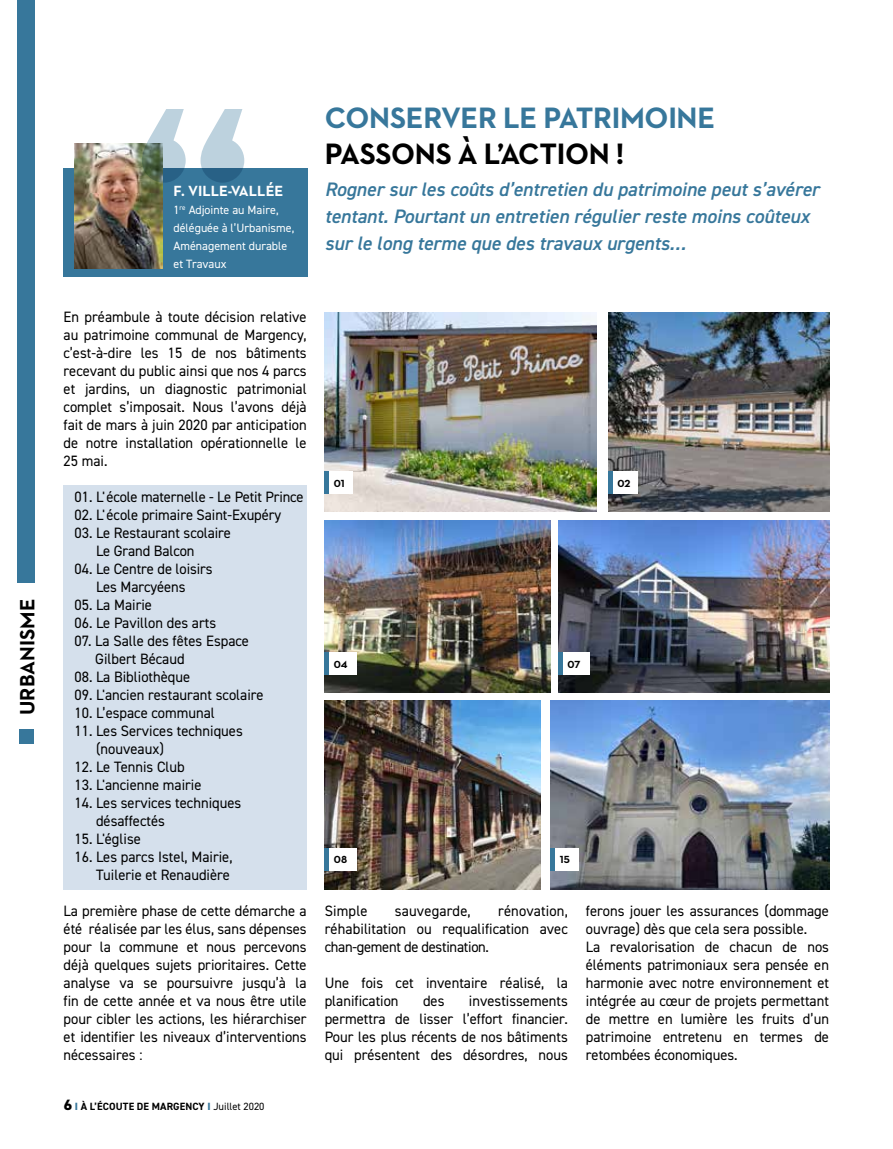
<style>
.page{position:relative;width:893px;height:1149px;background:#fff}
.page>*{position:absolute;margin:0;border:0;box-sizing:border-box;transform-origin:0 0}
.t1{font:700 30px "Neutraface 2 Text";letter-spacing:-.01em;color:#37779b}
.t2{font:700 30px "Neutraface 2 Text";letter-spacing:-.01em;color:#000}
.t3{font:700 21px "Neutraface 2 Text";color:#000}
.t4{font:italic 600 19.5px/27px "DIN2014";color:#37779b}
.t5{font:15px/18px "DIN2014";color:#000}
.t6{font:700 15px "Neutraface 2 Text";color:#fff}
.t7{font:12px/18px "DIN2014";color:#fff}
.t8{font:700 10.5px "DIN2014";letter-spacing:.01em;color:#000}
.t9{font:700 10.5px "Neutraface 2 Text";letter-spacing:-.01em;color:#000}
.s1{font-weight:800;font-size:15px}
.s2{font-weight:800;color:#37779b}
.s3{font-weight:400}
</style>
<div class="page">
<div style="left:18px;top:0;width:17px;height:582px;background:#37779b"></div>
<div style="left:19px;top:729px;width:15px;height:14px;background:#37779b"></div>
<div style="left:64px;top:485px;width:243px;height:404px;background:#d5e0ec"></div>
<div style="left:64px;top:168px;width:244px;height:109px;background:#37779b"></div>
<img style="left:74px;top:143px;width:88px;height:126px">
<svg style="left:142px;top:109px;width:102px;height:74px"></svg>
<img style="left:325px;top:313px;width:271px;height:199px">
<img style="left:608px;top:313px;width:221px;height:199px">
<img style="left:325px;top:520px;width:226px;height:172px">
<img style="left:325px;top:700px;width:215px;height:189px">
<img style="left:551px;top:700px;width:278px;height:189px">
<div style="left:327px;top:471px;width:25px;height:23px;background:#fff"></div>
<hr style="left:325px;top:471px;width:4px;height:23px;background:#37779b">
<div style="left:553px;top:847px;width:25px;height:23px;background:#fff"></div>
<hr style="left:551px;top:847px;width:4px;height:23px;background:#37779b">
<div style="left:610px;top:471px;width:28px;height:23px;background:#fff"></div>
<hr style="left:608px;top:471px;width:4px;height:23px;background:#37779b">
<div style="left:327px;top:847px;width:30px;height:23px;background:#fff"></div>
<hr style="left:325px;top:847px;width:4px;height:23px;background:#37779b">
<img style="left:558px;top:520px;width:271px;height:172px">
<div style="left:327px;top:652px;width:30px;height:22px;background:#fff"></div>
<hr style="left:325px;top:652px;width:4px;height:22px;background:#37779b">
<div style="left:560px;top:652px;width:30px;height:22px;background:#fff"></div>
<hr style="left:558px;top:652px;width:4px;height:22px;background:#37779b">
<h2 class="t3" style="left:14px;top:714px;width:117px;rotate:-90deg">URBANISME</h2>
<p class="t6" style="left:173px;top:181px;width:111px">F. VILLE-VALLÉE</p>
<p class="t7" style="left:173px;top:200px;width:122px">1<sup>re</sup> Adjointe au Maire, déléguée à l’Urbanisme,<br>Aménagement durable et Travaux</p>
<h1 class="t1" style="left:325px;top:99px;width:392px">CONSERVER LE PATRIMOINE</h1>
<h1 class="t2" style="left:325px;top:135px;width:301px">PASSONS À L’ACTION !</h1>
<h3 class="t4" style="left:325px;top:175px;width:496px">Rogner sur les coûts d’entretien du patrimoine peut s’avérer tentant. Pourtant un entretien régulier reste moins coûteux sur le long terme que des travaux urgents…</h3>
<p class="t5" style="left:64px;top:307px;width:245px;text-align:justify">En préambule à toute décision relative au patrimoine communal de Margency, c’est-à-dire les 15 de nos bâtiments recevant du public ainsi que nos 4 parcs et jardins, un diagnostic patrimonial complet s’imposait. Nous l’avons déjà fait de mars à juin 2020 par anticipation de notre installation opérationnelle le 25 mai.</p>
<p class="t5" style="left:74px;top:487px;width:231px">01. L'école maternelle - Le Petit Prince</p>
<p class="t5" style="left:74px;top:505px;width:208px">02. L'école primaire Saint-Exupéry</p>
<p class="t5" style="left:96px;top:523px;width:137px;text-indent:-22px">03. Le Restaurant scolaire<br>Le Grand Balcon</p>
<p class="t5" style="left:74px;top:559px;width:140px;text-align:center">04. Le Centre de loisirs<br>Les Marcyéens</p>
<p class="t5" style="left:74px;top:595px;width:79px">05. La Mairie</p>
<p class="t5" style="left:74px;top:613px;width:143px">06. Le Pavillon des arts</p>
<p class="t5" style="left:95px;top:631px;width:155px;text-indent:-21px">07. La Salle des fêtes Espace<br>Gilbert Bécaud</p>
<p class="t5" style="left:74px;top:667px;width:117px">08. La Bibliothèque</p>
<p class="t5" style="left:74px;top:685px;width:191px">09. L'ancien restaurant scolaire</p>
<p class="t5" style="left:74px;top:703px;width:142px">10. L’espace communal</p>
<p class="t5" style="left:96px;top:721px;width:148px;text-indent:-22px">11. Les Services techniques (nouveaux)</p>
<p class="t5" style="left:74px;top:757px;width:112px">12. Le Tennis Club</p>
<p class="t5" style="left:74px;top:775px;width:129px">13. L'ancienne mairie</p>
<p class="t5" style="left:96px;top:793px;width:147px;text-indent:-22px">14. Les services techniques désaffectés</p>
<p class="t5" style="left:74px;top:829px;width:68px">15. L'église</p>
<p class="t5" style="left:74px;top:847px;width:159px;text-align:right">16. Les parcs Istel, Mairie,<br>Tuilerie et Renaudière</p>
<p class="t5" style="left:64px;top:901px;width:245px;text-align:justify">La première phase de cette démarche a été réalisée par les élus, sans dépenses pour la commune et nous percevons déjà quelques sujets prioritaires. Cette analyse va se poursuivre jusqu’à la fin de cette année et va nous être utile pour cibler les actions, les hiérarchiser et identifier les niveaux d’interventions nécessaires :</p>
<p class="t5" style="left:325px;top:901px;width:44px">Simple</p>
<p class="t5" style="left:395px;top:901px;width:77px">sauvegarde,</p>
<p class="t9" style="left:334px;top:476px;width:12px">01</p>
<p class="t9" style="left:617px;top:476px;width:14px">02</p>
<p class="t9" style="left:334px;top:657px;width:15px">04</p>
<p class="t9" style="left:567px;top:657px;width:14px">07</p>
<p class="t9" style="left:334px;top:852px;width:15px">08</p>
<p class="t9" style="left:560px;top:852px;width:11px">15</p>
<p class="t5" style="left:586px;top:901px;width:245px">ferons jouer les assurances (dommage ouvrage) dès que cela sera possible.<br>La revalorisation de chacun de nos éléments patrimoniaux sera pensée en harmonie avec notre environnement et intégrée au cœur de projets permettant de mettre en lumière les fruits d’un patrimoine entretenu en termes de retombées économiques.</p>
<p class="t5" style="left:325px;top:901px;width:245px;text-align:justify;text-indent:173px">rénovation, réhabilitation ou requalification avec chan-gement de destination.</p>
<p class="t5" style="left:325px;top:973px;width:245px">Une fois cet inventaire réalisé, la planification</p>
<p class="t5" style="left:325px;top:991px;width:245px;text-align:justify;text-indent:144px">investissements permettra de lisser l’effort financier.<br>Pour les plus récents de nos bâtiments qui présentent des désordres, nous</p>
<p class="t5" style="left:423px;top:991px;width:23px">des</p>
<p class="t8" style="left:64px;top:1098px;width:202px"><span class="s1">6</span> <span class="s2">I</span> À L’ÉCOUTE DE MARGENCY <span class="s2">I</span> <span class="s3">Juillet 2020</span></p>
</div>
